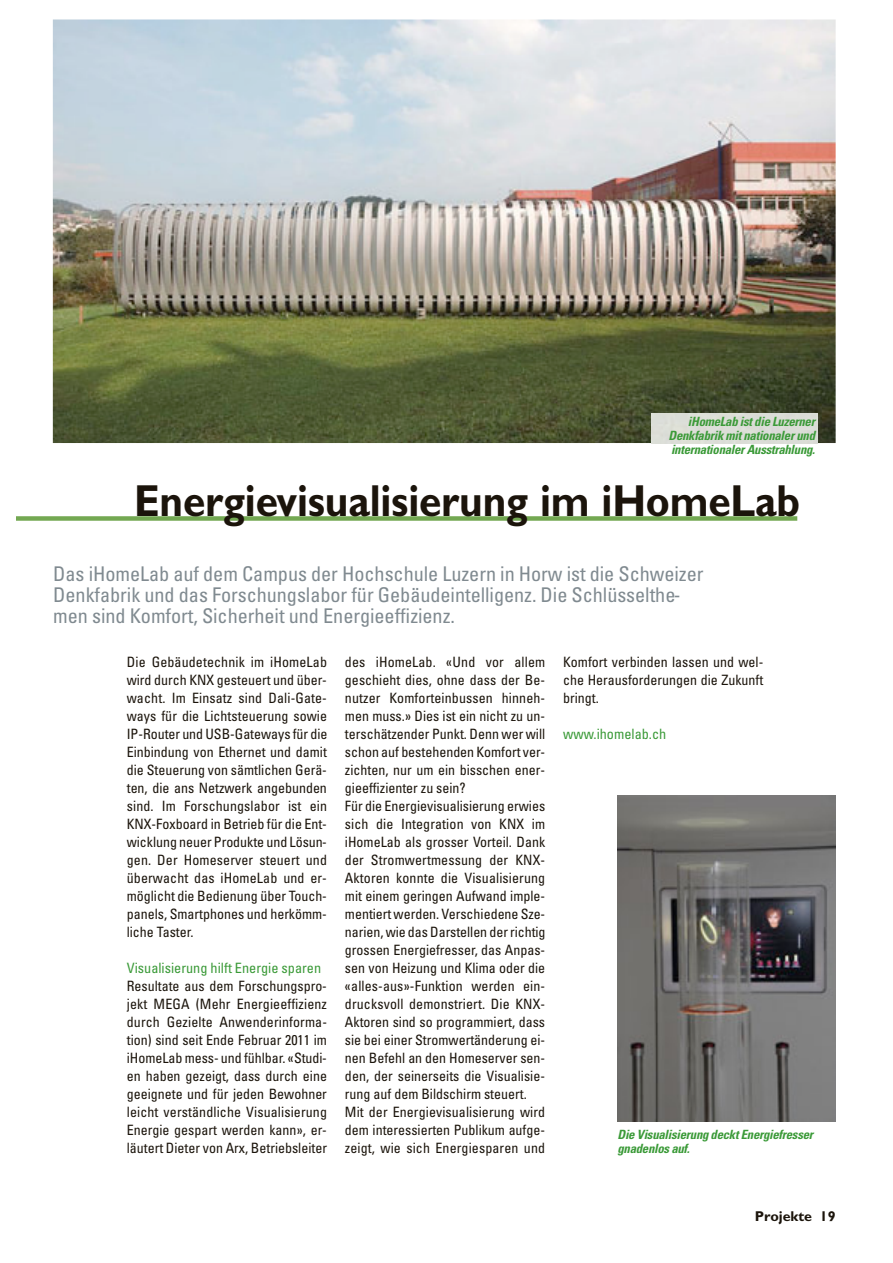
<style>
.page{position:relative;width:893px;height:1263px;background:#fff}
.page>*{position:absolute;margin:0;border:0;box-sizing:border-box;transform-origin:0 0}
.t1{font:700 45px "Gill Sans";letter-spacing:-.005em;color:#1b140b;scale:.9 1}
.t2{font:condensed 20.25px/21px "Univers LT Std";letter-spacing:-.005em;color:#808a90}
.t3{font:condensed 14.25px/18px "Univers LT Std";color:#1b140b;text-align:justify}
.t4{font:condensed 14.25px "Univers LT Std";color:#3b9a38}
.t5{font:700 14.25px "Gill Sans";color:#1b140b}
.t6{font:italic 700 condensed 12.75px/14.2px "Univers LT Std";letter-spacing:-.02em;color:#3b9a38;text-align:justify}
</style>
<div class="page">
<div style="left:16px;top:516px;width:781px;height:5px;background:#73a852"></div>
<img style="left:53px;top:19px;width:782px;height:424px">
<img style="left:617px;top:796px;width:218px;height:325px">
<div style="left:651px;top:413px;width:166px;height:30px;background:#dbddd7"></div>
<p class="t6" style="left:668px;top:416px;width:148px;text-indent:19px">iHomeLab ist die Luzerner Denkfabrik mit nationaler und internationaler Ausstrahlung.</p>
<h1 class="t1" style="left:134px;top:486px;width:741px">Energievisualisierung im iHomeLab</h1>
<h2 class="t2" style="left:53px;top:566px;width:651px">Das iHomeLab auf dem Campus der Hochschule Luzern in Horw ist die Schweizer<br>Denkfabrik und das Forschungslabor für Gebäudeintelligenz. Die Schlüsselthe&shy;men sind Komfort, Sicherheit und Energieeffizienz.</h2>
<p class="t3" style="left:127px;top:655px;width:202px">Die Gebäudetechnik im iHomeLab wird durch KNX gesteuert und über&shy;wacht. Im Einsatz sind Dali-Gate&shy;ways für die Lichtsteuerung sowie IP-Router und USB-Gateways für die Einbindung von Ethernet und damit die Steuerung von sämtlichen Gerä&shy;ten, die ans Netzwerk angebunden sind. Im Forschungslabor ist ein KNX-Foxboard in Betrieb für die Ent&shy;wicklung neuer Produkte und Lösun&shy;gen. Der Homeserver steuert und überwacht das iHomeLab und er&shy;möglicht die Bedienung über Touch&shy;panels, Smartphones und herkömm&shy;liche Taster.</p>
<p class="t4" style="left:127px;top:963px;width:196px">Visualisierung hilft Energie sparen</p>
<p class="t3" style="left:127px;top:979px;width:202px">Resultate aus dem Forschungspro&shy;jekt MEGA (Mehr Energieeffizienz durch Gezielte Anwenderinforma&shy;tion) sind seit Ende Februar 2011 im iHomeLab mess- und fühlbar. «Studi&shy;en haben gezeigt, dass durch eine geeignete und für jeden Bewohner leicht verständliche Visualisierung Energie gespart werden kann», er&shy;läutert Dieter von Arx, Betriebsleiter</p>
<p class="t3" style="left:345px;top:655px;width:202px;text-align:left">des iHomeLab. «Und vor allem geschieht dies, ohne dass der Be&shy;nutzer Komforteinbussen hinneh&shy;men muss.» Dies ist ein nicht zu un&shy;terschätzender Punkt. Denn wer will schon auf bestehenden Komfort ver&shy;zichten, nur um ein bisschen ener&shy;gieeffizienter zu sein?<br>Für die Energievisualisierung erwies sich die Integration von KNX im iHomeLab als grosser Vorteil. Dank der Stromwertmessung der KNX-Aktoren konnte die Visualisierung mit einem geringen Aufwand imple&shy;mentiert werden. Verschiedene Sze&shy;narien, wie das Darstellen der richtig grossen Energiefresser, das Anpas&shy;sen von Heizung und Klima oder die «alles-aus»-Funktion werden ein&shy;drucksvoll demonstriert. Die KNX-Aktoren sind so programmiert, dass sie bei einer Stromwertänderung ei&shy;nen Befehl an den Homeserver sen&shy;den, der seinerseits die Visualisie&shy;rung auf dem Bildschirm steuert.<br>Mit der Energievisualisierung wird dem interessierten Publikum aufge&shy;zeigt, wie sich Energiesparen und</p>
<p class="t3" style="left:563px;top:655px;width:202px">Komfort verbinden lassen und wel&shy;che Herausforderungen die Zukunft bringt.</p>
<p class="t4" style="left:563px;top:729px;width:105px">www.ihomelab.ch</p>
<p class="t6" style="left:617px;top:1129px;width:197px">Die Visualisierung deckt Energiefresser gnadenlos auf.</p>
<p class="t5" style="left:755px;top:1212px;width:82px">Projekte 19</p>
</div>
